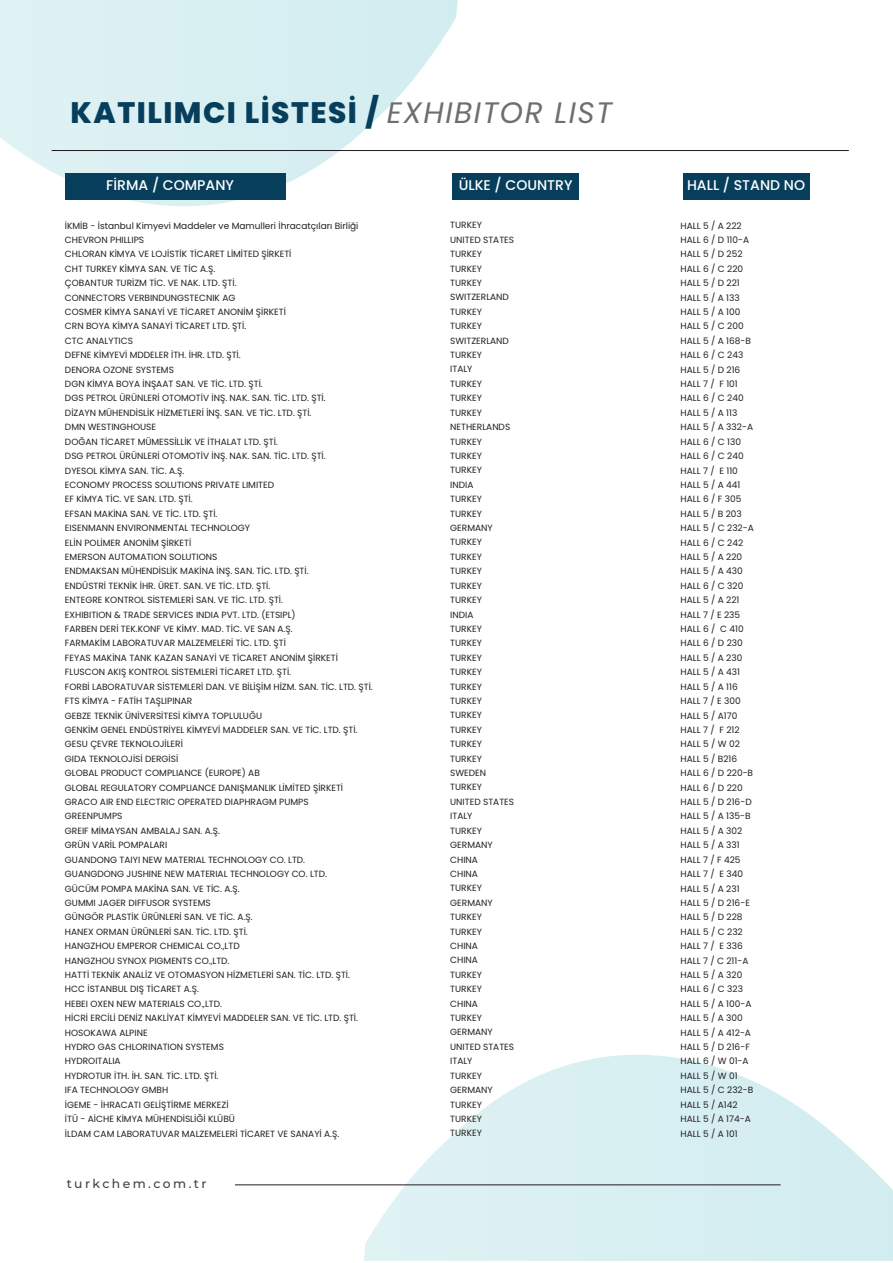
<style>
.page{position:relative;width:893px;height:1263px;background:#fff}
.page>*{position:absolute;margin:0;border:0;box-sizing:border-box;transform-origin:0 0}
.t1{font:800 29.55px "Poppins";letter-spacing:.05em;color:#063e5b}
.t2{font:500 14.1px "Poppins";color:#fff}
.t3{font:500 12.3px "Montserrat";letter-spacing:.2em;color:#434143}
.t4{font:9px/14.4px "Poppins";color:#231f20}
.s1{font-weight:400;font-style:italic;color:#6d6e71}
</style>
<div class="page">
<svg style="left:0;top:0;width:458px;height:206px"></svg>
<svg style="left:364px;top:1055px;width:529px;height:206px"></svg>
<div style="left:65px;top:173px;width:220px;height:26px;background:#063e5b"></div>
<div style="left:452px;top:173px;width:127px;height:26px;background:#063e5b"></div>
<div style="left:683px;top:173px;width:126px;height:26px;background:#063e5b"></div>
<hr style="left:52px;top:150px;width:797px;height:1px;background:#201d1e">
<hr style="left:235px;top:1184px;width:546px;height:1px;background:#201d1e">
<h1 class="t1" style="left:71px;top:95px;width:543px">KATILIMCI LİSTESİ / <span class="s1">EXHIBITOR LIST</span></h1>
<h2 class="t2" style="left:106px;top:177px;width:129px">FİRMA / COMPANY</h2>
<h2 class="t2" style="left:459px;top:177px;width:115px">ÜLKE / COUNTRY</h2>
<h2 class="t2" style="left:687px;top:177px;width:119px">HALL / STAND NO</h2>
<p class="t4" style="left:65px;top:218px;width:309px">İKMİB - İstanbul Kimyevi Maddeler ve Mamulleri İhracatçıları Birliği CHEVRON PHILLIPS<br>CHLORAN KİMYA VE LOJİSTİK TİCARET LİMİTED ŞİRKETİ<br>CHT TURKEY KİMYA SAN. VE TİC A.Ş.<br>ÇOBANTUR TURİZM TİC. VE NAK. LTD. ŞTİ.<br>CONNECTORS VERBINDUNGSTECNIK AG<br>COSMER KİMYA SANAYİ VE TİCARET ANONİM ŞİRKETİ<br>CRN BOYA KİMYA SANAYİ TİCARET LTD. ŞTİ.<br>CTC ANALYTICS<br>DEFNE KİMYEVİ MDDELER İTH. İHR. LTD. ŞTİ.<br>DENORA OZONE SYSTEMS<br>DGN KİMYA BOYA İNŞAAT SAN. VE TİC. LTD. ŞTİ.<br>DGS PETROL ÜRÜNLERİ OTOMOTİV İNŞ. NAK. SAN. TİC. LTD. ŞTİ.<br>DİZAYN MÜHENDİSLİK HİZMETLERİ İNŞ. SAN. VE TİC. LTD. ŞTİ.<br>DMN WESTINGHOUSE<br>DOĞAN TİCARET MÜMESSİLLİK VE İTHALAT LTD. ŞTİ.<br>DSG PETROL ÜRÜNLERİ OTOMOTİV İNŞ. NAK. SAN. TİC. LTD. ŞTİ.<br>DYESOL KİMYA SAN. TİC. A.Ş.<br>ECONOMY PROCESS SOLUTIONS PRIVATE LIMITED<br>EF KİMYA TİC. VE SAN. LTD. ŞTİ.<br>EFSAN MAKİNA SAN. VE TİC. LTD. ŞTİ.<br>EISENMANN ENVIRONMENTAL TECHNOLOGY<br>ELİN POLİMER ANONİM ŞİRKETİ<br>EMERSON AUTOMATION SOLUTIONS<br>ENDMAKSAN MÜHENDİSLİK MAKİNA İNŞ. SAN. TİC. LTD. ŞTİ.<br>ENDÜSTRİ TEKNİK İHR. ÜRET. SAN. VE TİC. LTD. ŞTİ.<br>ENTEGRE KONTROL SİSTEMLERİ SAN. VE TİC. LTD. ŞTİ.<br>EXHIBITION &amp; TRADE SERVICES INDIA PVT. LTD. (ETSIPL)<br>FARBEN DERİ TEK.KONF VE KİMY. MAD. TİC. VE SAN A.Ş.<br>FARMAKİM LABORATUVAR MALZEMELERİ TİC. LTD. ŞTİ<br>FEYAS MAKİNA TANK KAZAN SANAYİ VE TİCARET ANONİM ŞİRKETİ FLUSCON AKIŞ KONTROL SİSTEMLERİ TİCARET LTD. ŞTİ.<br>FORBİ LABORATUVAR SİSTEMLERİ DAN. VE BİLİŞİM HİZM. SAN. TİC. LTD. ŞTİ.<br>FTS KİMYA - FATİH TAŞLIPINAR<br>GEBZE TEKNİK ÜNİVERSİTESİ KİMYA TOPLULUĞU<br>GENKİM GENEL ENDÜSTRİYEL KİMYEVİ MADDELER SAN. VE TİC. LTD. ŞTİ.<br>GESU ÇEVRE TEKNOLOJİLERİ<br>GIDA TEKNOLOJİSİ DERGİSİ<br>GLOBAL PRODUCT COMPLIANCE (EUROPE) AB<br>GLOBAL REGULATORY COMPLIANCE DANIŞMANLIK LİMİTED ŞİRKETİ GRACO AIR END ELECTRIC OPERATED DIAPHRAGM PUMPS<br>GREENPUMPS<br>GREIF MİMAYSAN AMBALAJ SAN. A.Ş.<br>GRÜN VARİL POMPALARI<br>GUANDONG TAIYI NEW MATERIAL TECHNOLOGY CO. LTD.<br>GUANGDONG JUSHINE NEW MATERIAL TECHNOLOGY CO. LTD.<br>GÜCÜM POMPA MAKİNA SAN. VE TİC. A.Ş.<br>GUMMI JAGER DIFFUSOR SYSTEMS<br>GÜNGÖR PLASTİK ÜRÜNLERİ SAN. VE TİC. A.Ş.<br>HANEX ORMAN ÜRÜNLERİ SAN. TİC. LTD. ŞTİ.<br>HANGZHOU EMPEROR CHEMICAL CO.,LTD<br>HANGZHOU SYNOX PIGMENTS CO.,LTD.<br>HATTİ TEKNİK ANALİZ VE OTOMASYON HİZMETLERİ SAN. TİC. LTD. ŞTİ.<br>HCC İSTANBUL DIŞ TİCARET A.Ş.<br>HEBEI OXEN NEW MATERIALS CO.,LTD.<br>HİCRİ ERCİLİ DENİZ NAKLİYAT KİMYEVİ MADDELER SAN. VE TİC. LTD. ŞTİ.<br>HOSOKAWA ALPINE<br>HYDRO GAS CHLORINATION SYSTEMS<br>HYDROITALIA<br>HYDROTUR İTH. İH. SAN. TİC. LTD. ŞTİ.<br>IFA TECHNOLOGY GMBH<br>İGEME - İHRACATI GELİŞTİRME MERKEZİ<br>İTÜ - AİCHE KİMYA MÜHENDİSLİĞİ KLÜBÜ<br>İLDAM CAM LABORATUVAR MALZEMELERİ TİCARET VE SANAYİ A.Ş.</p>
<p class="t4" style="left:450px;top:218px;width:65px">TURKEY<br>UNITED STATES<br>TURKEY<br>TURKEY<br>TURKEY<br>SWITZERLAND<br>TURKEY<br>TURKEY<br>SWITZERLAND<br>TURKEY<br>ITALY<br>TURKEY<br>TURKEY<br>TURKEY<br>NETHERLANDS<br>TURKEY<br>TURKEY<br>TURKEY<br>INDIA<br>TURKEY<br>TURKEY<br>GERMANY<br>TURKEY<br>TURKEY<br>TURKEY<br>TURKEY<br>TURKEY<br>INDIA<br>TURKEY<br>TURKEY<br>TURKEY<br>TURKEY<br>TURKEY<br>TURKEY<br>TURKEY<br>TURKEY<br>TURKEY<br>TURKEY<br>SWEDEN<br>TURKEY<br>UNITED STATES<br>ITALY<br>TURKEY<br>GERMANY<br>CHINA<br>CHINA<br>TURKEY<br>GERMANY<br>TURKEY<br>TURKEY<br>CHINA<br>CHINA<br>TURKEY<br>TURKEY<br>CHINA<br>TURKEY<br>GERMANY<br>UNITED STATES<br>ITALY<br>TURKEY<br>GERMANY<br>TURKEY<br>TURKEY<br>TURKEY</p>
<p class="t4" style="left:681px;top:218px;width:75px">HALL 5 / A 222<br>HALL 6 / D 110-A<br>HALL 5 / D 252<br>HALL 6 / C 220<br>HALL 5 / D 221<br>HALL 5 / A 133<br>HALL 5 / A 100<br>HALL 5 / C 200<br>HALL 5 / A 168-B<br>HALL 6 / C 243<br>HALL 5 / D 216<br>HALL 7 / F 101<br>HALL 6 / C 240<br>HALL 5 / A 113<br>HALL 5 / A 332-A<br>HALL 6 / C 130<br>HALL 6 / C 240<br>HALL 7 / E 110<br>HALL 5 / A 441<br>HALL 6 / F 305<br>HALL 5 / B 203<br>HALL 5 / C 232-A<br>HALL 6 / C 242<br>HALL 5 / A 220<br>HALL 5 / A 430<br>HALL 6 / C 320<br>HALL 5 / A 221<br>HALL 7 / E 235<br>HALL 6 / C 410<br>HALL 6 / D 230<br>HALL 5 / A 230<br>HALL 5 / A 431<br>HALL 5 / A 116<br>HALL 7 / E 300<br>HALL 5 / A170<br>HALL 7 / F 212<br>HALL 5 / W 02<br>HALL 5 / B216<br>HALL 6 / D 220-B<br>HALL 6 / D 220<br>HALL 5 / D 216-D<br>HALL 5 / A 135-B<br>HALL 5 / A 302<br>HALL 5 / A 331<br>HALL 7 / F 425<br>HALL 7 / E 340<br>HALL 5 / A 231<br>HALL 5 / D 216-E<br>HALL 5 / D 228<br>HALL 5 / C 232<br>HALL 7 / E 336<br>HALL 7 / C 211-A<br>HALL 5 / A 320<br>HALL 6 / C 323<br>HALL 5 / A 100-A<br>HALL 5 / A 300<br>HALL 5 / A 412-A<br>HALL 5 / D 216-F<br>HALL 6 / W 01-A<br>HALL 5 / W 01<br>HALL 5 / C 232-B<br>HALL 5 / A142<br>HALL 5 / A 174-A<br>HALL 5 / A 101</p>
<h3 class="t3" style="left:67px;top:1175px;width:141px">turkchem.com.tr</h3>
</div>
